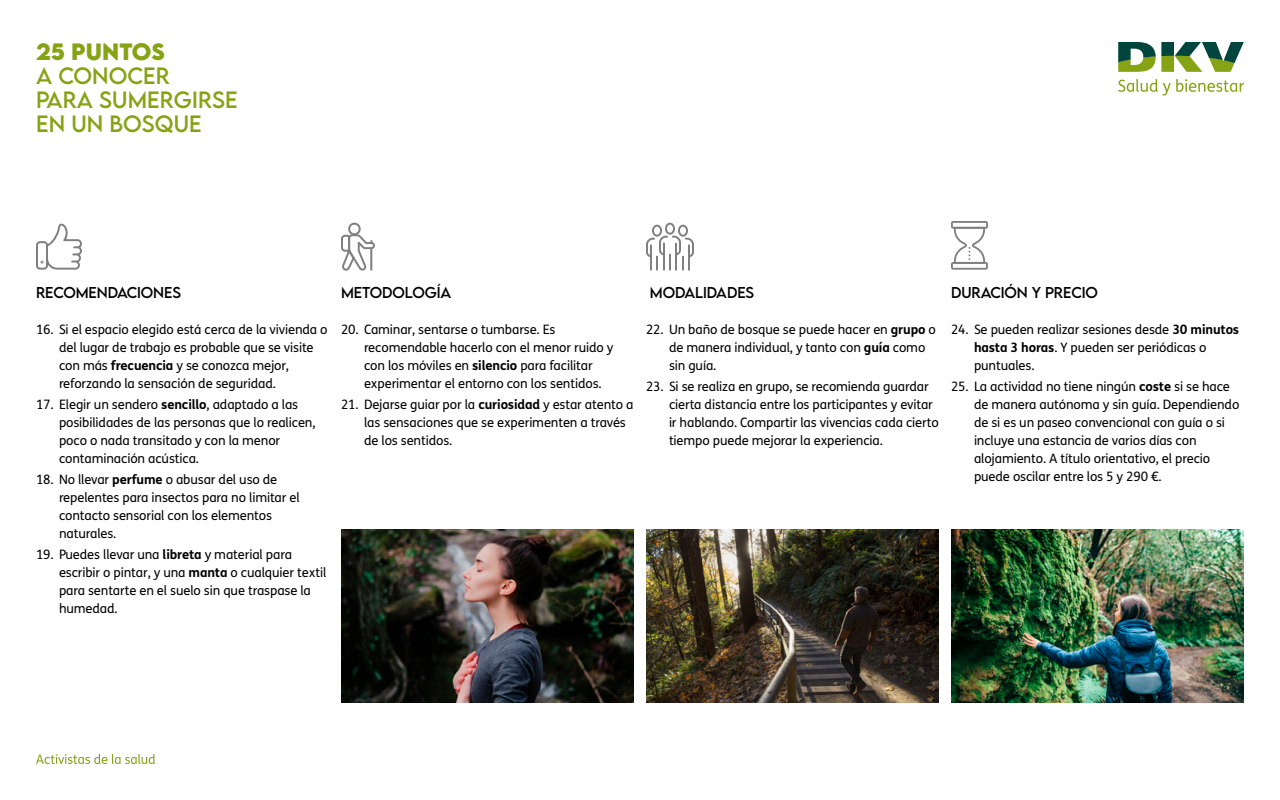
<style>
.page{position:relative;width:1280px;height:800px;background:#fff}
.page>*{position:absolute;margin:0;border:0;box-sizing:border-box;transform-origin:0 0}
.Titolar_01{font:21px/24px "LEMONMILK Pro FTR";letter-spacing:.005em;color:#86a315}
.t1{font:14px "LEMONMILK Pro FTR";letter-spacing:-.005em;color:#000}
.t2{font:13px/18px "FS Me";letter-spacing:-.01em;color:#000}
.s1{font-weight:700}
</style>
<div class="page">
<svg style="left:1118px;top:42px;width:126px;height:30px"></svg>
<svg style="left:1118px;top:79px;width:126px;height:17px"></svg>
<svg style="left:36px;top:754px;width:119px;height:10px"></svg>
<img style="left:951px;top:529px;width:293px;height:173px">
<img style="left:646px;top:529px;width:293px;height:173px">
<img style="left:341px;top:529px;width:293px;height:173px">
<svg style="left:646px;top:223px;width:48px;height:48px"></svg>
<hr style="left:688px;top:244px;width:2px;height:27px;background:#000">
<svg style="left:341px;top:223px;width:34px;height:48px"></svg>
<svg style="left:36px;top:224px;width:46px;height:46px"></svg>
<svg style="left:951px;top:221px;width:37px;height:49px"></svg>
<p class="Titolar_01" style="left:36px;top:40px;width:203px"><span class="s1">25 PUNTOS<br></span>A CONOCER<br>PARA SUMERGIRSE<br>EN UN BOSQUE</p>
<p class="t1" style="left:36px;top:283px;width:147px">RECOMENDACIONES</p>
<p class="t2" style="left:59px;top:320px;width:270px;text-indent:-23px">16. Si el espacio elegido está cerca de la vivienda o del lugar de trabajo es probable que se visite con más <span class="s1">frecuencia</span> y se conozca mejor, reforzando la sensación de seguridad.</p>
<p class="t2" style="left:59px;top:395px;width:258px;text-indent:-23px">17. Elegir un sendero <span class="s1">sencillo</span>, adaptado a las posibilidades de las personas que lo realicen, poco o nada transitado y con la menor contaminación acústica.</p>
<p class="t2" style="left:59px;top:470px;width:242px;text-indent:-23px">18. No llevar <span class="s1">perfume</span> o abusar del uso de repelentes para insectos para no limitar el contacto sensorial con los elementos naturales.</p>
<p class="t2" style="left:59px;top:545px;width:269px;text-indent:-23px">19. Puedes llevar una <span class="s1">libreta</span> y material para escribir o pintar, y una <span class="s1">manta</span> o cualquier textil para sentarte en el suelo sin que traspase la humedad.</p>
<p class="t1" style="left:341px;top:284px;width:112px">METODOLOGÍA</p>
<p class="t2" style="left:364px;top:321px;width:251px;text-indent:-23px">20. Caminar, sentarse o tumbarse. Es recomendable hacerlo con el menor ruido y con los móviles en <span class="s1">silencio</span> para facilitar experimentar el entorno con los sentidos.</p>
<p class="t2" style="left:364px;top:396px;width:271px;text-indent:-23px">21. Dejarse guiar por la <span class="s1">curiosidad</span> y estar atento a las sensaciones que se experimenten a través de los sentidos.</p>
<p class="t1" style="left:650px;top:284px;width:106px">MODALIDADES</p>
<p class="t2" style="left:669px;top:321px;width:269px;text-indent:-23px">22. Un baño de bosque se puede hacer en <span class="s1">grupo</span> o de manera individual, y tanto con <span class="s1">guía</span> como sin guía.</p>
<p class="t2" style="left:669px;top:378px;width:271px;text-indent:-23px">23. Si se realiza en grupo, se recomienda guardar cierta distancia entre los participantes y evitar ir hablando. Compartir las vivencias cada cierto tiempo puede mejorar la experiencia.</p>
<p class="t1" style="left:951px;top:283px;width:148px">DURACIÓN Y PRECIO</p>
<p class="t2" style="left:974px;top:320px;width:267px;text-indent:-23px">24. Se pueden realizar sesiones desde <span class="s1">30 minutos hasta 3 horas</span>. Y pueden ser periódicas o puntuales.</p>
<p class="t2" style="left:974px;top:377px;width:267px;text-indent:-23px">25. La actividad no tiene ningún <span class="s1">coste</span> si se hace de manera autónoma y sin guía. Dependiendo de si es un paseo convencional con guía o si incluye una estancia de varios días con alojamiento. A título orientativo, el precio puede oscilar entre los 5 y 290 €.</p>
</div>
